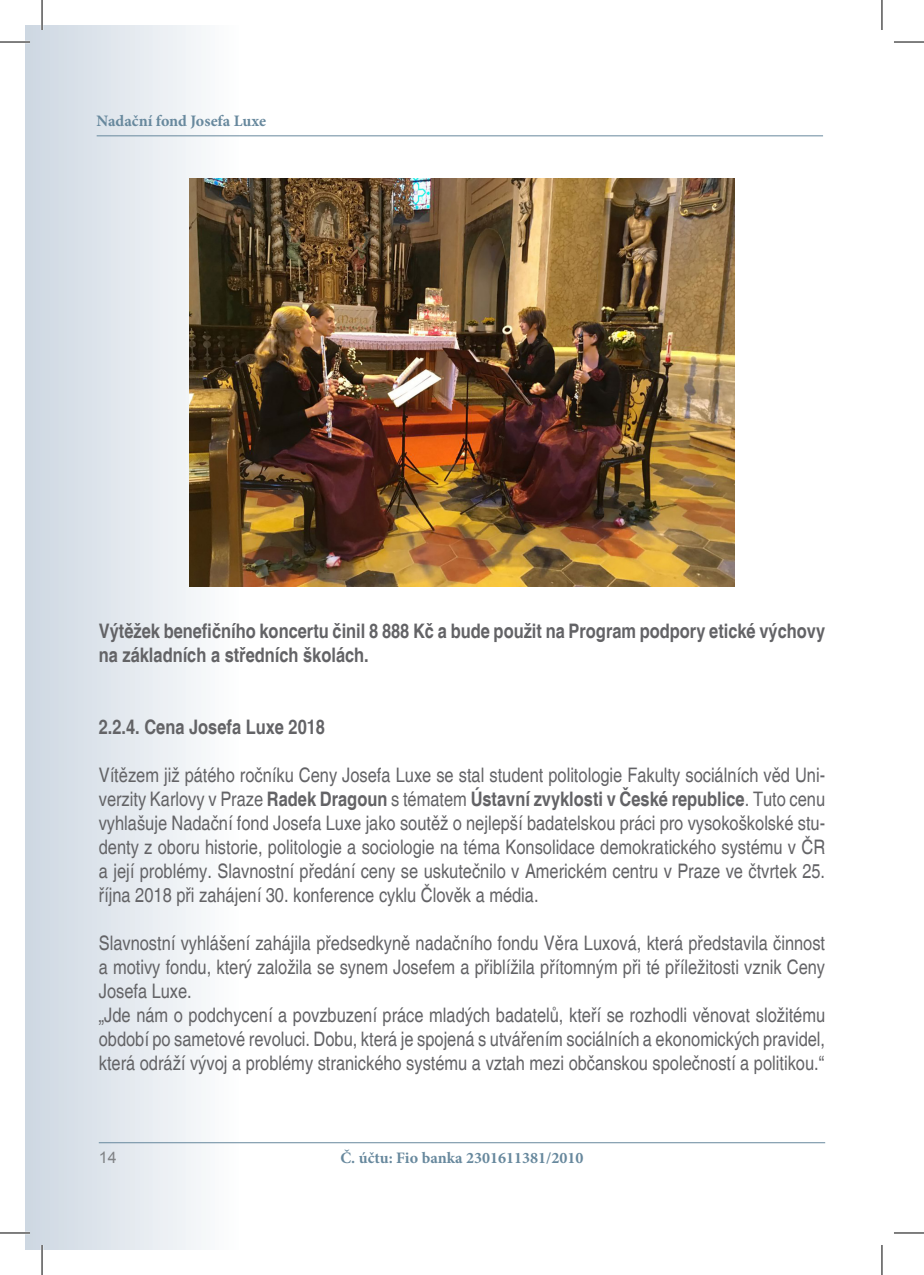
<style>
.page{position:relative;width:924px;height:1275px;background:#fff}
.page>*{position:absolute;margin:0;border:0;box-sizing:border-box;transform-origin:0 0}
.t1{font:condensed 20px/24px "Helvetica";color:#636366;text-align:justify}
.t2{font:700 condensed 20px/24px "Helvetica";color:#636366}
.t3{font:700 16px "Minion Pro";color:#67889d}
.t4{font:16px "Arial";color:#808285}
.s1{font-weight:700}
</style>
<div class="page">
<div style="left:25px;top:25px;width:215px;height:1225px;background:linear-gradient(to right,#cdd7e2,#fdfefe)"></div>
<hr style="left:97px;top:135px;width:725px;height:1px;background:#67889d">
<hr style="left:99px;top:1142px;width:725px;height:1px;background:#67889d">
<img style="left:189px;top:178px;width:545px;height:408px">
<hr style="left:0;top:41px;width:30px;height:2px;background:#fff">
<hr style="left:0;top:1231px;width:30px;height:3px;background:#fff">
<hr style="left:41px;top:0;width:2px;height:30px;background:#fff">
<hr style="left:41px;top:1245px;width:2px;height:30px;background:#fff">
<hr style="left:0;top:42px;width:30px;height:1px;background:#000">
<hr style="left:893px;top:42px;width:30px;height:1px;background:#000">
<hr style="left:0;top:1232px;width:30px;height:1px;background:#000">
<hr style="left:893px;top:1232px;width:30px;height:1px;background:#000">
<hr style="left:42px;top:0;width:1px;height:30px;background:#000">
<hr style="left:42px;top:1245px;width:1px;height:30px;background:#000">
<hr style="left:881px;top:0;width:1px;height:30px;background:#000">
<hr style="left:881px;top:1245px;width:1px;height:30px;background:#000">
<p class="t3" style="left:97px;top:110px;width:171px">Nadační fond Josefa Luxe</p>
<p class="t2" style="left:99px;top:619px;width:727px">Výtěžek benefičního koncertu činil 8 888 Kč a bude použit na Program podpory etické výchovy na základních a středních školách.</p>
<p class="t2" style="left:99px;top:715px;width:228px">2.2.4. Cena Josefa Luxe 2018</p>
<p class="t1" style="left:99px;top:763px;width:727px">Vítězem již pátého ročníku Ceny Josefa Luxe se stal student politologie Fakulty sociálních věd Uni&shy;verzity Karlovy v Praze <span class="s1">Radek Dragoun</span> s tématem <span class="s1">Ústavní zvyklosti v České republice</span>. Tuto cenu vyhlašuje Nadační fond Josefa Luxe jako soutěž o nejlepší badatelskou práci pro vysokoškolské stu&shy;denty z oboru historie, politologie a sociologie na téma Konsolidace demokratického systému v ČR a její problémy. Slavnostní předání ceny se uskutečnilo v Americkém centru v Praze ve čtvrtek 25. října 2018 při zahájení 30. konference cyklu Člověk a média.</p>
<p class="t1" style="left:99px;top:931px;width:727px;text-align:left">Slavnostní vyhlášení zahájila předsedkyně nadačního fondu Věra Luxová, která představila činnost a motivy fondu, který založila se synem Josefem a přiblížila přítomným při té příležitosti vznik Ceny Josefa Luxe.<br>„Jde nám o podchycení a povzbuzení práce mladých badatelů, kteří se rozhodli věnovat složitému období po sametové revoluci. Dobu, která je spojená s utvářením sociálních a ekonomických pravidel, která odráží vývoj a problémy stranického systému a vztah mezi občanskou společností a politikou.“</p>
<p class="t4" style="left:99px;top:1147px;width:19px">14</p>
<p class="t3" style="left:340px;top:1147px;width:244px">Č. účtu: Fio banka 2301611381/2010</p>
</div>
